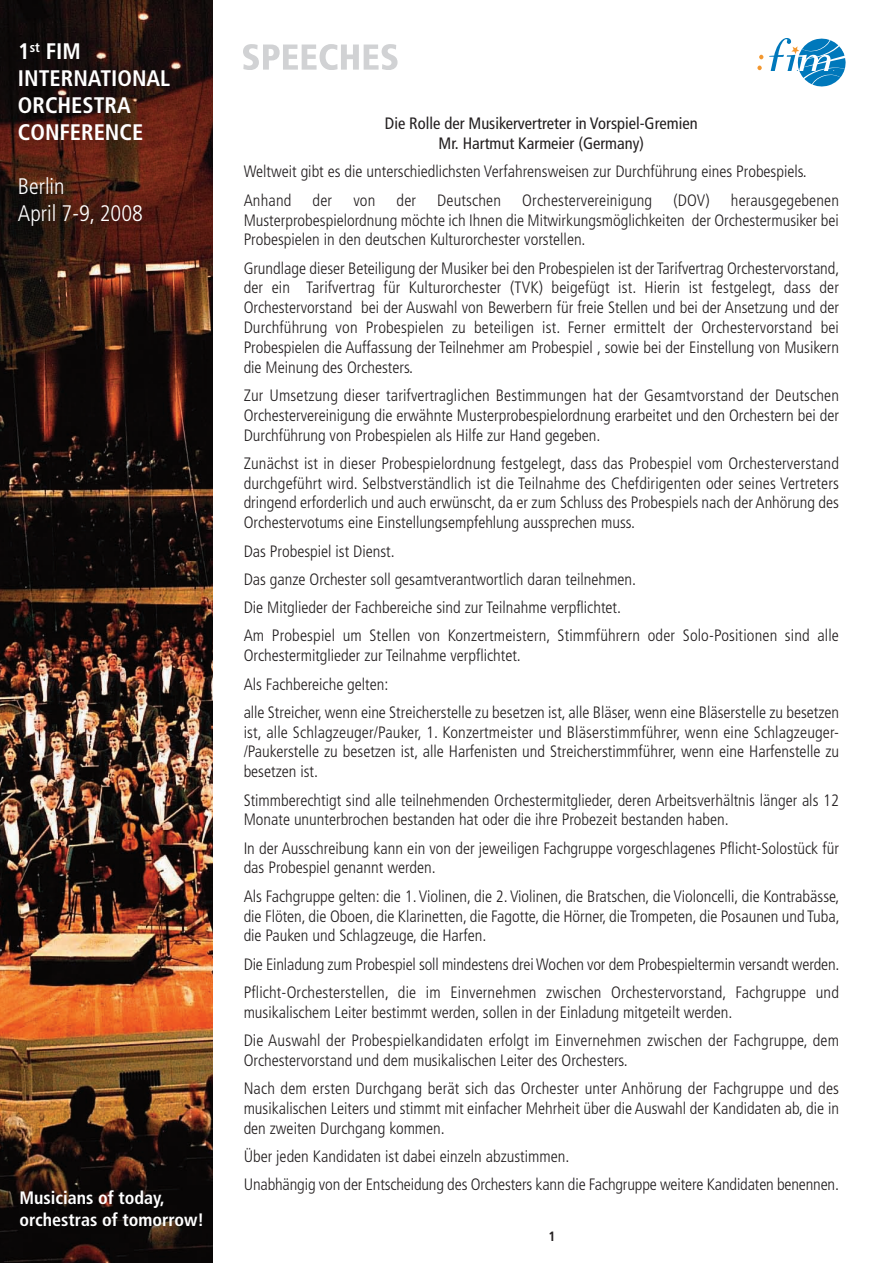
<style>
.page{position:relative;width:893px;height:1263px;background:#fff}
.page>*{position:absolute;margin:0;border:0;box-sizing:border-box;transform-origin:0 0}
.t1{font:700 condensed 22.5px/27px "Frutiger";color:#fff}
.t2{font:300 condensed 22.5px/27px "Frutiger";color:#fff}
.t3{font:700 condensed 18px/21.6px "Frutiger";color:#fff}
.t4{font:300 condensed 16.5px/19.8px "Frutiger";color:#231f20}
.t5{font:condensed 16.5px/19.8px "Frutiger";color:#231f20;text-align:center}
.t6{font:700 condensed 13.5px "Frutiger";color:#231f20}
</style>
<div class="page">
<img style="left:0;top:0;width:213px;height:1263px">
<svg style="left:757px;top:38px;width:89px;height:48px"></svg>
<svg style="left:243px;top:44px;width:155px;height:26px"></svg>
<h1 class="t1" style="left:18px;top:40px;width:154px">1<sup>st</sup> FIM<br>INTERNATIONAL<br>ORCHESTRA<br>CONFERENCE</h1>
<h1 class="t2" style="left:18px;top:175px;width:126px">Berlin<br>April 7-9, 2008</h1>
<p class="t3" style="left:20px;top:1188px;width:186px">Musicians of today, orchestras of tomorrow!</p>
<p class="t5" style="left:385px;top:115px;width:314px">Die Rolle der Musikervertreter in Vorspiel-Gremien<br>Mr. Hartmut Karmeier (Germany)</p>
<p class="t4" style="left:244px;top:159px;width:565px;line-height:28.3px">Weltweit gibt es die unterschiedlichsten Verfahrensweisen zur Durchführung eines Probespiels.<br>Anhand</p>
<p class="t4" style="left:313px;top:191px;width:21px">der</p>
<p class="t4" style="left:353px;top:191px;width:24px">von</p>
<p class="t4" style="left:397px;top:191px;width:21px">der</p>
<p class="t4" style="left:437px;top:191px;width:65px">Deutschen</p>
<p class="t4" style="left:522px;top:191px;width:131px">Orchestervereinigung</p>
<p class="t4" style="left:673px;top:191px;width:38px">(DOV)</p>
<p class="t4" style="left:244px;top:191px;width:597px;text-align:justify;text-indent:487px">herausgegebenen Musterprobespielordnung möchte ich Ihnen die Mitwirkungsmöglichkeiten der Orchestermusiker bei Probespielen in den deutschen Kulturorchester vorstellen.</p>
<p class="t4" style="left:244px;top:259px;width:597px;text-align:justify">Grundlage dieser Beteiligung der Musiker bei den Probespielen ist der Tarifvertrag Orchestervorstand, der ein Tarifvertrag für Kulturorchester (TVK) beigefügt ist. Hierin ist festgelegt, dass der Orchestervorstand bei der Auswahl von Bewerbern für freie Stellen und bei der Ansetzung und der Durchführung von Probespielen zu beteiligen ist. Ferner ermittelt der Orchestervorstand bei Probespielen die Auffassung der Teilnehmer am Probespiel , sowie bei der Einstellung von Musikern die Meinung des Orchesters.</p>
<p class="t4" style="left:244px;top:387px;width:597px;text-align:justify">Zur Umsetzung dieser tarifvertraglichen Bestimmungen hat der Gesamtvorstand der Deutschen Orchestervereinigung die erwähnte Musterprobespielordnung erarbeitet und den Orchestern bei der Durchführung von Probespielen als Hilfe zur Hand gegeben.</p>
<p class="t4" style="left:244px;top:454px;width:597px;text-align:justify">Zunächst ist in dieser Probespielordnung festgelegt, dass das Probespiel vom Orchesterverstand durchgeführt wird. Selbstverständlich ist die Teilnahme des Chefdirigenten oder seines Vertreters dringend erforderlich und auch erwünscht, da er zum Schluss des Probespiels nach der Anhörung des Orchestervotums eine Einstellungsempfehlung aussprechen muss.</p>
<p class="t4" style="left:244px;top:538px;width:597px;line-height:28.3px">Das Probespiel ist Dienst.<br>Das ganze Orchester soll gesamtverantwortlich daran teilnehmen.<br>Die Mitglieder der Fachbereiche sind zur Teilnahme verpflichtet.<br>Am Probespiel um Stellen von Konzertmeistern, Stimmführern oder Solo-Positionen sind alle</p>
<p class="t4" style="left:244px;top:643px;width:597px;line-height:28.3px">Orchestermitglieder zur Teilnahme verpflichtet.<br>Als Fachbereiche gelten:<br>alle Streicher, wenn eine Streicherstelle zu besetzen ist, alle Bläser, wenn eine Bläserstelle zu besetzen</p>
<p class="t4" style="left:244px;top:723px;width:597px;text-align:justify">ist, alle Schlagzeuger/Pauker, 1. Konzertmeister und Bläserstimmführer, wenn eine Schlagzeuger-/Paukerstelle zu besetzen ist, alle Harfenisten und Streicherstimmführer, wenn eine Harfenstelle zu besetzen ist.</p>
<p class="t4" style="left:244px;top:791px;width:597px">Stimmberechtigt sind alle teilnehmenden Orchestermitglieder, deren Arbeitsverhältnis länger als 12<br>Monate ununterbrochen bestanden hat oder die ihre Probezeit bestanden haben.</p>
<p class="t4" style="left:244px;top:839px;width:597px">In der Ausschreibung kann ein von der jeweiligen Fachgruppe vorgeschlagenes Pflicht-Solostück für das Probespiel genannt werden.</p>
<p class="t4" style="left:244px;top:887px;width:597px;text-align:justify">Als Fachgruppe gelten: die 1. Violinen, die 2. Violinen, die Bratschen, die Violoncelli, die Kontrabässe, die Flöten, die Oboen, die Klarinetten, die Fagotte, die Hörner, die Trompeten, die Posaunen und Tuba, die Pauken und Schlagzeuge, die Harfen.</p>
<p class="t4" style="left:244px;top:951px;width:597px;line-height:28.3px">Die Einladung zum Probespiel soll mindestens drei Wochen vor dem Probespieltermin versandt werden.<br>Pflicht-Orchesterstellen, die im Einvernehmen zwischen Orchestervorstand, Fachgruppe und</p>
<p class="t4" style="left:244px;top:999px;width:597px;line-height:28.3px">musikalischem Leiter bestimmt werden, sollen in der Einladung mitgeteilt werden.<br>Die Auswahl der Probespielkandidaten erfolgt im Einvernehmen zwischen der Fachgruppe, dem</p>
<p class="t4" style="left:244px;top:1047px;width:597px;line-height:28.3px">Orchestervorstand und dem musikalischen Leiter des Orchesters.<br>Nach dem ersten Durchgang berät sich das Orchester unter Anhörung der Fachgruppe und des</p>
<p class="t4" style="left:244px;top:1100px;width:597px">musikalischen Leiters und stimmt mit einfacher Mehrheit über die Auswahl der Kandidaten ab, die in den zweiten Durchgang kommen.</p>
<p class="t4" style="left:244px;top:1143px;width:597px;line-height:28.3px">Über jeden Kandidaten ist dabei einzeln abzustimmen.<br>Unabhängig von der Entscheidung des Orchesters kann die Fachgruppe weitere Kandidaten benennen.</p>
<p class="t6" style="left:549px;top:1231px;width:9px">1</p>
</div>
